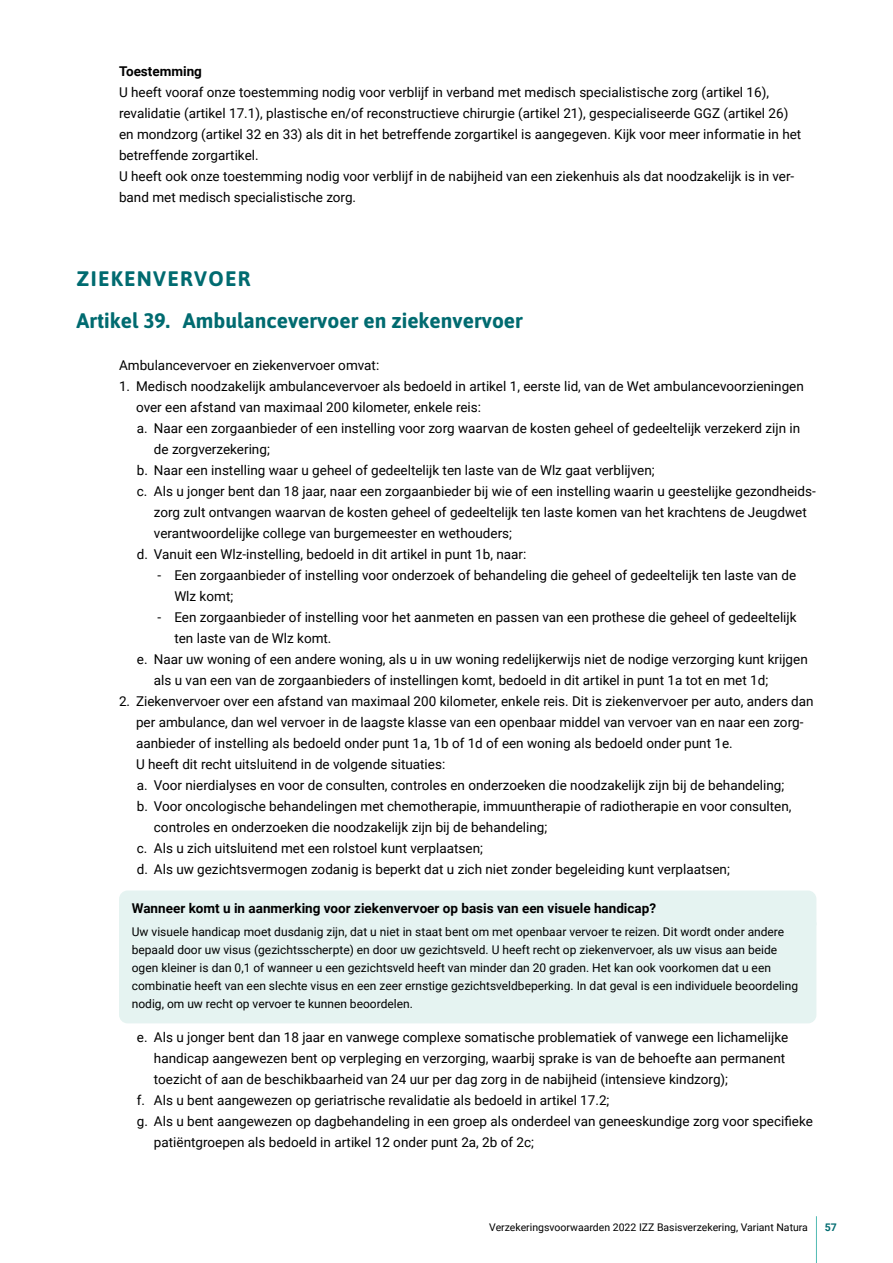
<style>
.page{position:relative;width:893px;height:1263px;background:#fff}
.page>*{position:absolute;margin:0;border:0;box-sizing:border-box;transform-origin:0 0}
.H2_kop_nummer{font:700 21px "Asap";color:#006b70}
.H1_zorgrubriek{font:700 21px "Asap";letter-spacing:.06em;color:#006b70}
._0_plat_inspring_10m{font:13.5px/21px "Roboto";color:#000}
.t1{font:13.5px/21px "Roboto Regular 2";color:#000}
.kader_boven{font:700 13.5px "Roboto";color:#000}
.H4_kop{font:700 13.5px "Roboto";color:#000}
.kader_onder{font:12px/18px "Roboto";color:#000}
.t2{font:10.5px "Roboto";color:#000}
.t3{font:700 10.5px "Roboto";color:#006b70}
.s1{font-family:"Roboto"}
</style>
<div class="page">
<hr style="left:816px;top:1216px;width:1px;height:47px;background:#52bbb3">
<div style="left:119px;top:890px;width:697px;height:32px;background:#e5f3f1"></div>
<div style="left:119px;top:922px;width:697px;height:101px;background:#e5f3f1"></div>
<p class="H4_kop" style="left:119px;top:62px;width:84px">Toestemming</p>
<p class="_0_plat_inspring_10m" style="left:119px;top:81px;width:684px">U heeft vooraf onze toestemming nodig voor verblijf in verband met medisch specialistische zorg (artikel 16), revalidatie (artikel 17.1), plastische en/of reconstructieve chirurgie (artikel 21), gespecialiseerde GGZ (artikel 26) en mondzorg (artikel 32 en 33) als dit in het betreffende zorgartikel is aangegeven. Kijk voor meer informatie in het betreffende zorgartikel.</p>
<p class="_0_plat_inspring_10m" style="left:119px;top:166px;width:677px">U heeft ook onze toestemming nodig voor verblijf in de nabijheid van een ziekenhuis als dat noodzakelijk is in ver&shy;band met medisch specialistische zorg.</p>
<p class="H1_zorgrubriek" style="left:77px;top:264px;width:175px">ZIEKENVERVOER</p>
<h2 class="H2_kop_nummer" style="left:77px;top:306px;width:448px">Artikel 39. Ambulancevervoer en ziekenvervoer</h2>
<p class="_0_plat_inspring_10m" style="left:119px;top:354px;width:262px">Ambulancevervoer en ziekenvervoer omvat:</p>
<p class="_0_plat_inspring_10m" style="left:136px;top:375px;width:669px;text-indent:-17px">1. Medisch noodzakelijk ambulancevervoer als bedoeld in artikel 1, eerste lid, van de Wet ambulancevoorzieningen over een afstand van maximaal 200 kilometer, enkele reis:</p>
<p class="_0_plat_inspring_10m" style="left:154px;top:417px;width:648px;text-indent:-17px">a. Naar een zorgaanbieder of een instelling voor zorg waarvan de kosten geheel of gedeeltelijk verzekerd zijn in de zorgverzekering;</p>
<p class="_0_plat_inspring_10m" style="left:137px;top:459px;width:519px">b. Naar een instelling waar u geheel of gedeeltelijk ten laste van de Wlz gaat verblijven;</p>
<p class="_0_plat_inspring_10m" style="left:154px;top:480px;width:663px;text-indent:-17px">c. Als u jonger bent dan 18 jaar, naar een zorgaanbieder bij wie of een instelling waarin u geestelijke gezondheids&shy;zorg zult ontvangen waarvan de kosten geheel of gedeeltelijk ten laste komen van het krachtens de Jeugdwet verantwoordelijke college van burgemeester en wethouders;</p>
<p class="_0_plat_inspring_10m" style="left:137px;top:543px;width:391px">d. Vanuit een Wlz-instelling, bedoeld in dit artikel in punt 1b, naar:</p>
<p class="_0_plat_inspring_10m" style="left:174px;top:564px;width:623px;text-indent:-17px">- Een zorgaanbieder of instelling voor onderzoek of behandeling die geheel of gedeeltelijk ten laste van de<br>Wlz komt;</p>
<p class="_0_plat_inspring_10m" style="left:174px;top:606px;width:624px;text-indent:-17px">- Een zorgaanbieder of instelling voor het aanmeten en passen van een prothese die geheel of gedeeltelijk ten laste van de Wlz komt.</p>
<p class="_0_plat_inspring_10m" style="left:154px;top:648px;width:655px;text-indent:-17px">e. Naar uw woning of een andere woning, als u in uw woning redelijkerwijs niet de nodige verzorging kunt krijgen als u van een van de zorgaanbieders of instellingen komt, bedoeld in dit artikel in punt 1a tot en met 1d;</p>
<p class="_0_plat_inspring_10m" style="left:136px;top:690px;width:679px;text-indent:-17px">2. Ziekenvervoer over een afstand van maximaal 200 kilometer, enkele reis. Dit is ziekenvervoer per auto, anders dan per ambulance, dan wel vervoer in de laagste klasse van een openbaar middel van vervoer van en naar een zorg&shy;aanbieder of instelling als bedoeld onder punt 1a, 1b of 1d of een woning als bedoeld onder punt 1e.<br>U heeft dit recht uitsluitend in de volgende situaties:</p>
<p class="_0_plat_inspring_10m" style="left:137px;top:774px;width:649px">a. Voor nierdialyses en voor de consulten, controles en onderzoeken die noodzakelijk zijn bij de behandeling;</p>
<p class="t1" style="left:154px;top:795px;width:639px;text-indent:-17px"><span class="s1">b.</span> Voor oncologische behandelingen met chemotherapie, immuuntherapie of radiotherapie en voor consulten, <span class="s1">controles en onderzoeken die noodzakelijk zijn bij de behandeling;</span></p>
<p class="_0_plat_inspring_10m" style="left:137px;top:837px;width:348px">c. Als u zich uitsluitend met een rolstoel kunt verplaatsen;</p>
<p class="_0_plat_inspring_10m" style="left:137px;top:858px;width:594px">d. Als uw gezichtsvermogen zodanig is beperkt dat u zich niet zonder begeleiding kunt verplaatsen;</p>
<p class="kader_boven" style="left:132px;top:899px;width:526px">Wanneer komt u in aanmerking voor ziekenvervoer op basis van een visuele handicap?</p>
<p class="kader_onder" style="left:132px;top:922px;width:668px">Uw visuele handicap moet dusdanig zijn, dat u niet in staat bent om met openbaar vervoer te reizen. Dit wordt onder andere bepaald door uw visus (gezichtsscherpte) en door uw gezichtsveld. U heeft recht op ziekenvervoer, als uw visus aan beide ogen kleiner is dan 0,1 of wanneer u een gezichtsveld heeft van minder dan 20 graden. Het kan ook voorkomen dat u een combinatie heeft van een slechte visus en een zeer ernstige gezichtsveldbeperking. In dat geval is een individuele beoordeling nodig, om uw recht op vervoer te kunnen beoordelen.</p>
<p class="_0_plat_inspring_10m" style="left:154px;top:1026px;width:636px;text-indent:-17px">e. Als u jonger bent dan 18 jaar en vanwege complexe somatische problematiek of vanwege een lichamelijke handicap aangewezen bent op verpleging en verzorging, waarbij sprake is van de behoefte aan permanent toezicht of aan de beschikbaarheid van 24 uur per dag zorg in de nabijheid (intensieve kindzorg);</p>
<p class="_0_plat_inspring_10m" style="left:137px;top:1089px;width:474px">f. Als u bent aangewezen op geriatrische revalidatie als bedoeld in artikel 17.2;</p>
<p class="t1" style="left:154px;top:1110px;width:660px;text-indent:-17px"><span class="s1">g.</span> Als u bent aangewezen op dagbehandeling in een groep als onderdeel van geneeskundige zorg voor specifieke <span class="s1">patiëntgroepen als bedoeld in artikel 12 onder punt 2a, 2b of 2c;</span></p>
<p class="t2" style="left:489px;top:1220px;width:320px">Verzekeringsvoorwaarden 2022 IZZ Basisverzekering, Variant Natura</p>
<p class="t3" style="left:825px;top:1220px;width:14px">57</p>
</div>
